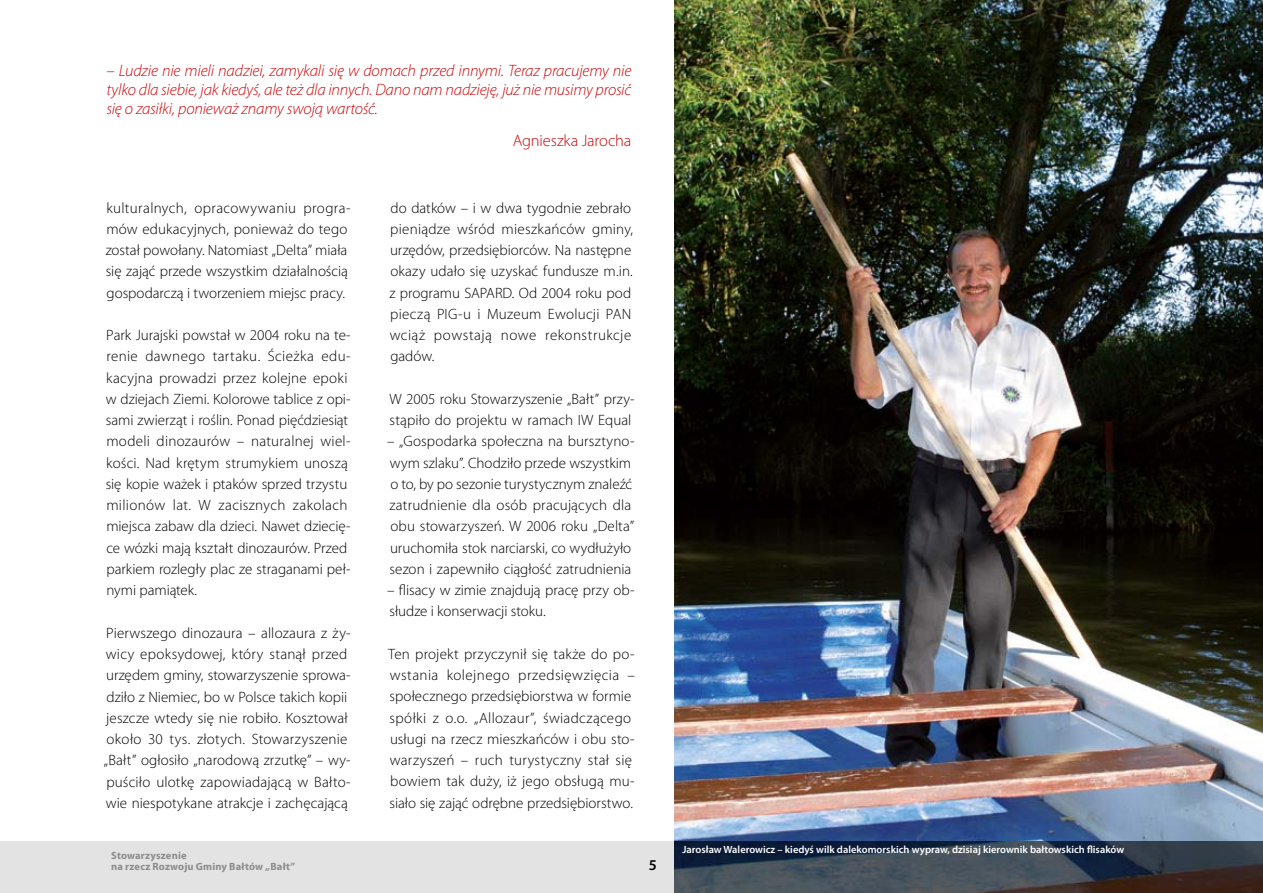
<style>
.page{position:relative;width:1263px;height:893px;background:#fff}
.page>*{position:absolute;margin:0;border:0;box-sizing:border-box;transform-origin:0 0}
.t1{font:italic 300 16.5px/18.9px "Myriad Pro";letter-spacing:-.015em;color:#c9070a;text-align:justify}
.t2{font:300 16.5px "Myriad Pro";letter-spacing:-.01em;color:#c9070a}
.t3{font:300 15px/21.3px "Myriad Pro";letter-spacing:.005em;color:#000}
.t4{font:600 15px "Myriad Pro";color:#000}
.t5{font:600 10.5px "Myriad Pro";color:#fff}
.t6{font:700 10.5px/11.6px "Myriad Pro";letter-spacing:.015em;color:#8c8c8c}
</style>
<div class="page">
<div style="left:0;top:842px;width:1263px;height:51px;background:#e3e3e3"></div>
<img style="left:674px;top:0;width:589px;height:842px">
<img style="left:674px;top:842px;width:589px;height:51px">
<svg style="left:1087px;top:846px;width:5px;height:7px"></svg>
<p class="t1" style="left:106px;top:62px;width:526px">– Ludzie nie mieli nadziei, zamykali się w domach przed innymi. Teraz pracujemy nie tylko dla siebie, jak kiedyś, ale też dla innych. Dano nam nadzieję, już nie musimy prosić się o zasiłki, ponieważ znamy swoją wartość.</p>
<p class="t2" style="left:513px;top:131px;width:120px">Agnieszka Jarocha</p>
<p class="t3" style="left:106px;top:197px;width:247px">kulturalnych, opracowywaniu progra&shy;mów edukacyjnych, ponieważ do tego został powołany. Natomiast „Delta” miała się zająć przede wszystkim działalnością gospodarczą i tworzeniem miejsc pracy.</p>
<p class="t3" style="left:106px;top:325px;width:247px">Park Jurajski powstał w 2004 roku na te&shy;renie dawnego tartaku. Ścieżka edu&shy;kacyjna prowadzi przez kolejne epoki w dziejach Ziemi. Kolorowe tablice z opi&shy;sami zwierząt i roślin. Ponad pięćdziesiąt modeli dinozaurów – naturalnej wiel&shy;kości. Nad krętym strumykiem unoszą się kopie ważek i ptaków sprzed trzystu milionów lat. W zacisznych zakolach miejsca zabaw dla dzieci. Nawet dziecię&shy;ce wózki mają kształt dinozaurów. Przed parkiem rozległy plac ze straganami peł&shy;nymi pamiątek.</p>
<p class="t3" style="left:104px;top:622px;width:248px">Pierwszego dinozaura – allozaura z ży&shy;wicy epoksydowej, który stanął przed urzędem gminy, stowarzyszenie sprowa&shy;dziło z Niemiec, bo w Polsce takich kopii jeszcze wtedy się nie robiło. Kosztował około 30 tys. złotych. Stowarzyszenie „Bałt” ogłosiło „narodową zrzutkę” – wy&shy;puściło ulotkę zapowiadającą w Bałto&shy;wie niespotykane atrakcje i zachęcającą</p>
<p class="t6" style="left:111px;top:849px;width:186px">Stowarzyszenie<br>na rzecz Rozwoju Gminy Bałtów „Bałt”</p>
<p class="t3" style="left:389px;top:197px;width:245px">do datków – i w dwa tygodnie zebrało pieniądze wśród mieszkańców gminy, urzędów, przedsiębiorców. Na następne okazy udało się uzyskać fundusze m.in. z programu SAPARD. Od 2004 roku pod pieczą PIG-u i Muzeum Ewolucji PAN wciąż powstają nowe rekonstrukcje gadów.</p>
<p class="t3" style="left:389px;top:388px;width:247px">W 2005 roku Stowarzyszenie „Bałt” przy&shy;stąpiło do projektu w ramach IW Equal</p>
<p class="t3" style="left:387px;top:431px;width:249px">– „Gospodarka społeczna na bursztyno&shy;wym szlaku”. Chodziło przede wszystkim o to, by po sezonie turystycznym znaleźć zatrudnienie dla osób pracujących dla obu stowarzyszeń. W 2006 roku „Delta” uruchomiła stok narciarski, co wydłużyło sezon i zapewniło ciągłość zatrudnienia</p>
<p class="t3" style="left:387px;top:580px;width:249px">– flisacy w zimie znajdują pracę przy ob&shy;słudze i konserwacji stoku.</p>
<p class="t3" style="left:388px;top:643px;width:248px">Ten projekt przyczynił się także do po&shy;wstania kolejnego przedsięwzięcia – społecznego przedsiębiorstwa w formie spółki z o.o. „Allozaur”, świadczącego usługi na rzecz mieszkańców i obu sto&shy;warzyszeń – ruch turystyczny stał się bowiem tak duży, iż jego obsługą mu&shy;siało się zająć odrębne przedsiębiorstwo.</p>
<p class="t4" style="left:649px;top:856px;width:10px">5</p>
<p class="t5" style="left:682px;top:843px;width:443px">Jarosław Walerowicz – kiedyś wilk dalekomorskich wypraw, dzisiaj kierownik bałtowskich isaków</p>
</div>
